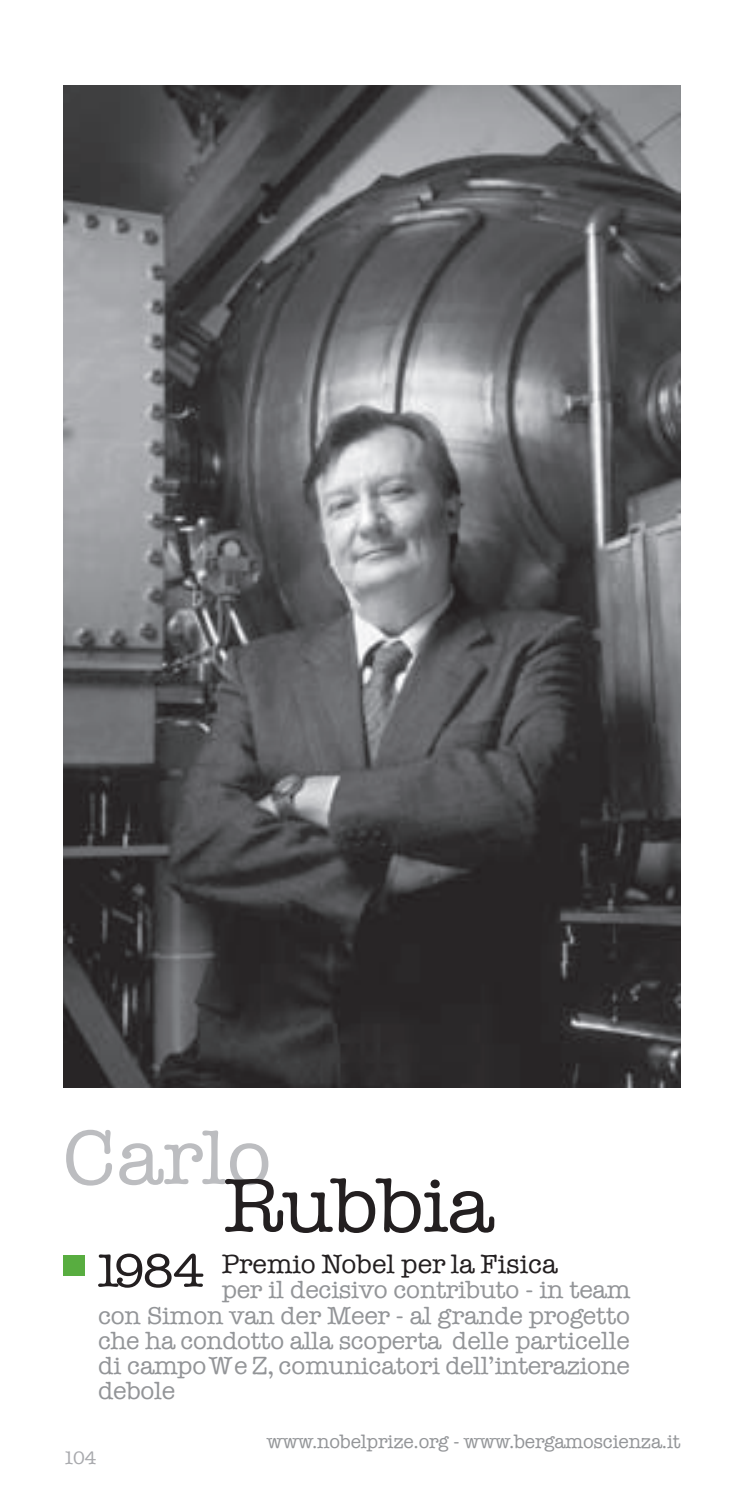
<style>
.page{position:relative;width:744px;height:1487px;background:#fff}
.page>*{position:absolute;margin:0;border:0;box-sizing:border-box;transform-origin:0 0}
.t1{font:78.5px "American Typewriter";color:#231f20;scale:1.04 1}
.t2{font:78.5px "American Typewriter";color:#bcbdc0;scale:1.04 1}
.t3{font:26.75px "American Typewriter";color:#231f20}
.t4{font:25px/25px "American Typewriter";letter-spacing:-.01em;color:#939598;text-align:justify}
.t5{font:19.5px "American Typewriter";letter-spacing:-.01em;color:#939598}
.t6{font:18.5px "American Typewriter";color:#a8a9ad}
.s1{font-size:48px}
</style>
<div class="page">
<img style="left:63px;top:86px;width:616px;height:1002px">
<div style="left:63px;top:1254px;width:21px;height:21px;background:#58ad40"></div>
<h1 class="t2" style="left:63px;top:1097px;width:202px">Carlo</h1>
<h1 class="t1" style="left:223px;top:1145px;width:262px">Rubbia</h1>
<p class="t3" style="left:92px;top:1244px;width:467px"><span class="s1">1984</span> Premio Nobel per la Fisica</p>
<p class="t4" style="left:98px;top:1276px;width:533px;text-indent:123px">per il decisivo contributo - in team con Simon van der Meer - al grande progetto che ha condotto alla scoperta delle particelle di campo W e Z, comunicatori dell’interazione debole</p>
<p class="t5" style="left:267px;top:1426px;width:415px">www.nobelprize.org - www.bergamoscienza.it</p>
<p class="t6" style="left:63px;top:1443px;width:35px">104</p>
</div>
